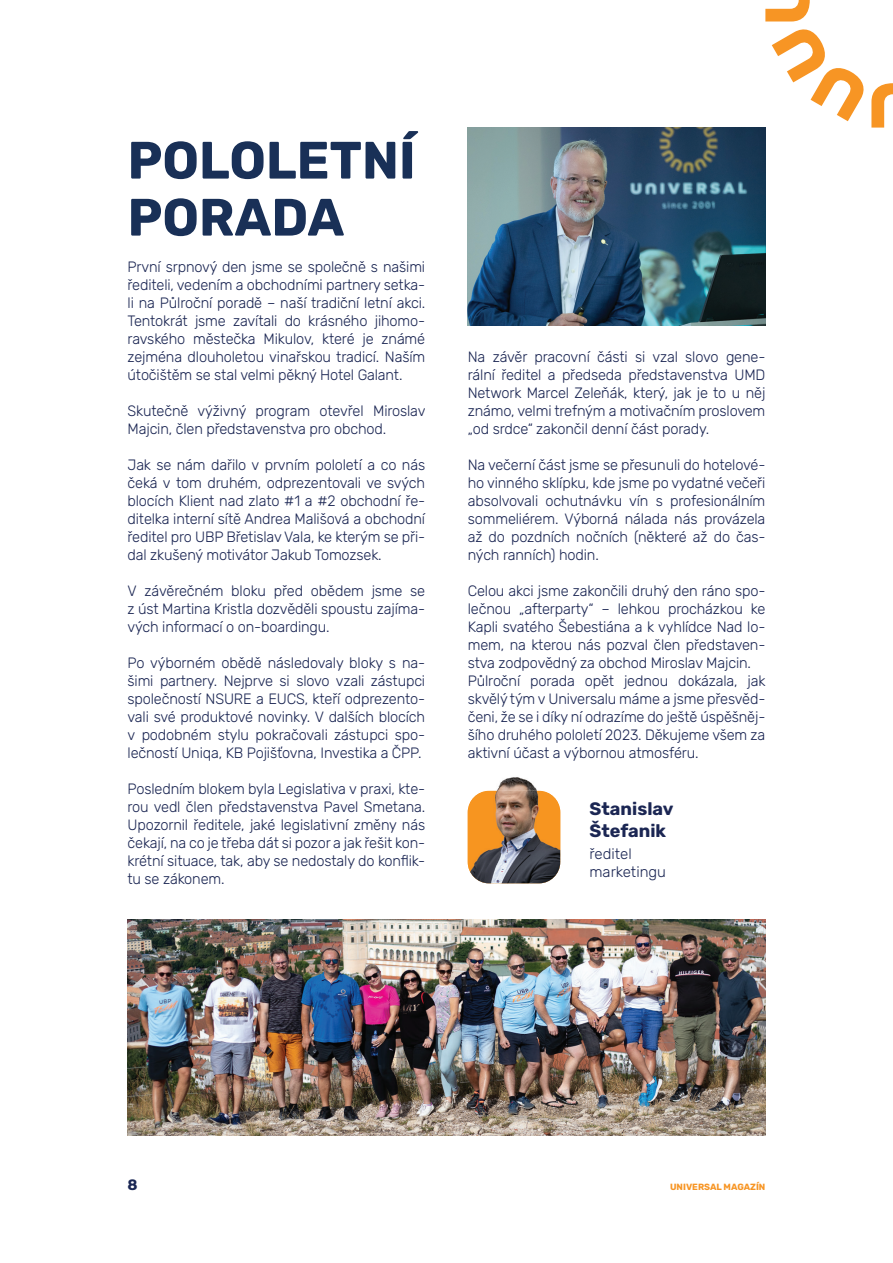
<style>
.page{position:relative;width:893px;height:1263px;background:#fff}
.page>*{position:absolute;margin:0;border:0;box-sizing:border-box;transform-origin:0 0}
.t1{font:700 52.5px/57px "Rubik";color:#193057}
.t2{font:700 18px/21.6px "Rubik";color:#1b2653}
.t3{font:300 15px/18px "Rubik";letter-spacing:-.01em;color:#1b2653;text-align:justify}
.t4{font:700 15px "Rubik";color:#1a2754}
.t5{font:700 9px "Rubik";color:#f79524}
</style>
<div class="page">
<svg style="left:765px;top:0;width:128px;height:128px"></svg>
<img style="left:468px;top:128px;width:297px;height:198px">
<img style="left:128px;top:920px;width:637px;height:216px">
<img style="left:487px;top:777px;width:54px;height:14px">
<img style="left:468px;top:791px;width:92px;height:92px">
<h1 class="t1" style="left:128px;top:133px;width:290px">POLOLETNÍ<br>PORADA</h1>
<p class="t3" style="left:128px;top:258px;width:299px">První srpnový den jsme se společně s našimi řediteli, vedením a obchodními partnery setka&shy;li na Půlroční poradě – naší tradiční letní akci.<br>Tentokrát jsme zavítali do krásného jihomo&shy;ravského městečka Mikulov, které je známé zejména dlouholetou vinařskou tradicí. Naším útočištěm se stal velmi pěkný Hotel Galant.</p>
<p class="t3" style="left:128px;top:402px;width:300px">Skutečně výživný program otevřel Miroslav<br>Majcin, člen představenstva pro obchod.</p>
<p class="t3" style="left:128px;top:456px;width:299px">Jak se nám dařilo v prvním pololetí a co nás čeká v tom druhém, odprezentovali ve svých blocích Klient nad zlato #1 a #2 obchodní ře&shy;ditelka interní sítě Andrea Mališová a obchodní ředitel pro UBP Břetislav Vala, ke kterým se při&shy;dal zkušený motivátor Jakub Tomozsek.</p>
<p class="t3" style="left:128px;top:582px;width:299px">V závěrečném bloku před obědem jsme se z úst Martina Kristla dozvěděli spoustu zajíma&shy;vých informací o on-boardingu.</p>
<p class="t3" style="left:128px;top:654px;width:299px">Po výborném obědě následovaly bloky s na&shy;šimi partnery. Nejprve si slovo vzali zástupci společností NSURE a EUCS, kteří odprezento&shy;vali své produktové novinky. V dalších blocích v podobném stylu pokračovali zástupci spo&shy;lečností Uniqa, KB Pojišťovna, Investika a ČPP.</p>
<p class="t3" style="left:128px;top:780px;width:299px">Posledním blokem byla Legislativa v praxi, kte&shy;rou vedl člen představenstva Pavel Smetana.<br>Upozornil ředitele, jaké legislativní změny nás čekají, na co je třeba dát si pozor a jak řešit kon&shy;krétní situace, tak, aby se nedostaly do konflik&shy;tu se zákonem.</p>
<p class="t3" style="left:468px;top:348px;width:299px">Na závěr pracovní části si vzal slovo gene&shy;rální ředitel a předseda představenstva UMD Network Marcel Zeleňák, který, jak je to u něj známo, velmi trefným a motivačním proslovem „od srdce“ zakončil denní část porady.</p>
<p class="t3" style="left:468px;top:456px;width:299px">Na večerní část jsme se přesunuli do hotelové&shy;ho vinného sklípku, kde jsme po vydatné večeři absolvovali ochutnávku vín s profesionálním sommeliérem. Výborná nálada nás provázela až do pozdních nočních (některé až do čas&shy;ných ranních) hodin.</p>
<p class="t3" style="left:468px;top:582px;width:299px;text-align:left">Celou akci jsme zakončili druhý den ráno spo&shy;lečnou „afterparty“ – lehkou procházkou ke Kapli svatého Šebestiána a k vyhlídce Nad lo&shy;mem, na kterou nás pozval člen představen&shy;stva zodpovědný za obchod Miroslav Majcin.<br>Půlroční porada opět jednou dokázala, jak skvělý tým v Universalu máme a jsme přesvěd&shy;čeni, že se i díky ní odrazíme do ještě úspěšněj&shy;šího druhého pololetí 2023. Děkujeme všem za aktivní účast a výbornou atmosféru.</p>
<p class="t2" style="left:589px;top:798px;width:86px">Stanislav<br>Štefanik</p>
<p class="t3" style="left:589px;top:845px;width:78px">ředitel marketingu</p>
<p class="t4" style="left:128px;top:1176px;width:12px">8</p>
<p class="t5" style="left:670px;top:1181px;width:97px">UNIVERSAL MAGAZÍN</p>
</div>
